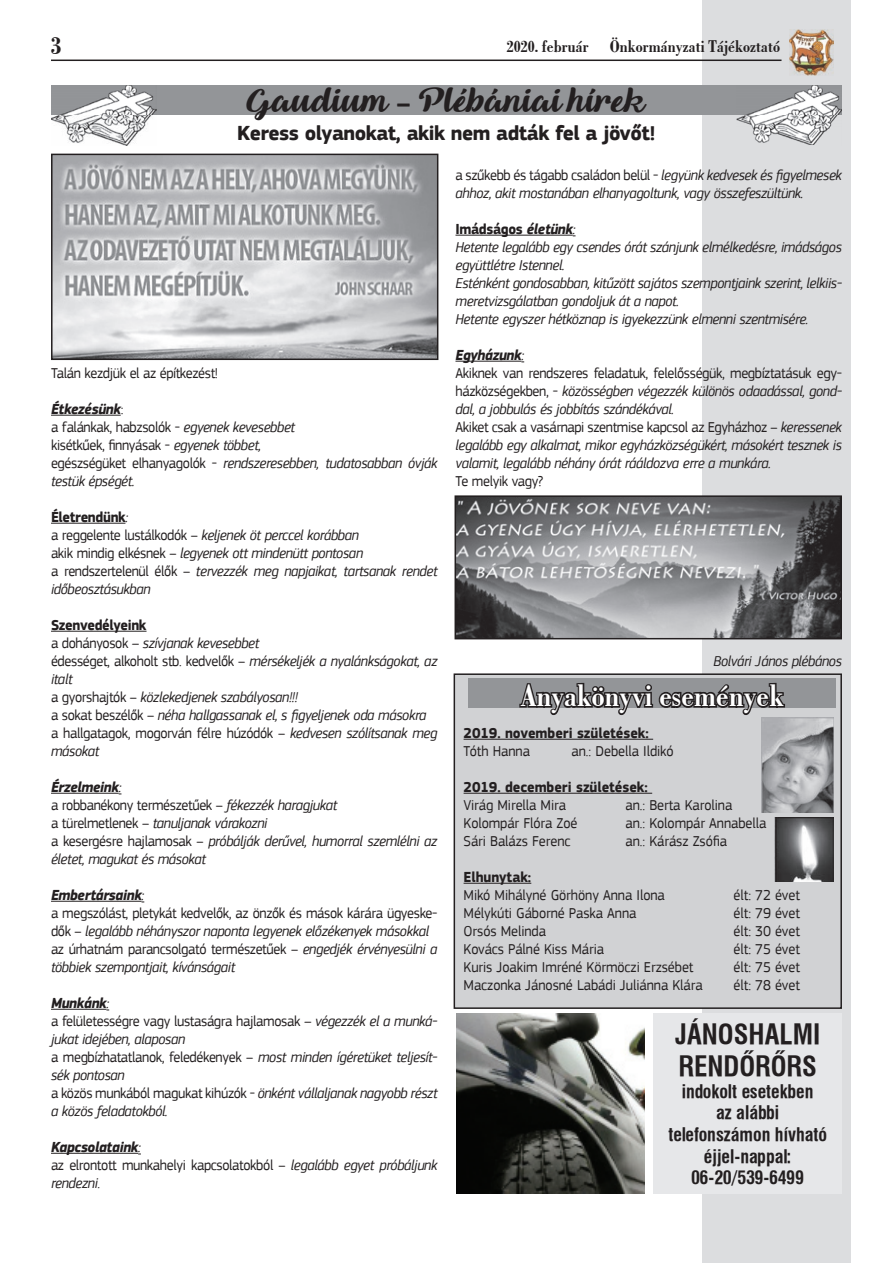
<style>
.page{position:relative;width:893px;height:1263px;background:#fff}
.page>*{position:absolute;margin:0;border:0;box-sizing:border-box;transform-origin:0 0}
.t1{font:33px "Queenof Heaven";color:#231f20}
.t2{font:700 condensed 33px "H Bodoni";color:#fff}
.t3{font:700 27px/32.4px "Swiss 721 Cn PFL";color:#231f20}
.t4{font:700 condensed 27px "H Bodoni";color:#231f20}
.t5{font:700 21px "PF Square Sans Pro";letter-spacing:-.025em;color:#231f20}
.t6{font:700 18px/21.6px "Swiss 721 Cn PFL";color:#231f20;text-align:center}
.t7{font:700 condensed 18px "H Bodoni";color:#231f20}
.t8{font:italic 15px/18px "PF Square Sans Pro";letter-spacing:-.025em;color:#231f20;scale:.95 1}
.t9{font:15px "PF Square Sans Pro";letter-spacing:-.005em;color:#231f20;scale:.95 1}
.t10{font:15px/18px "PF Square Sans Pro";letter-spacing:-.025em;color:#231f20;scale:.95 1}
.t11{font:700 15px "PF Square Sans Pro";letter-spacing:-.005em;color:#231f20;scale:.95 1}
.s1{font-family:"PF Square Sans Pro";font-weight:700;font-size:27px}
.s2{font-weight:700}
.s3{font-style:normal}
.s4{font-weight:700;font-style:normal}
.s5{font-weight:700;font-style:italic}
.s6{font-style:italic}
</style>
<div class="page">
<div style="left:702px;top:0;width:148px;height:1263px;background:#dcdddf"></div>
<hr style="left:51px;top:60px;width:730px;height:1px;background:#231f20">
<img style="left:789px;top:29px;width:45px;height:46px">
<hr style="left:51px;top:415px;width:70px;height:1px;background:#231f20">
<hr style="left:51px;top:523px;width:74px;height:1px;background:#231f20">
<hr style="left:51px;top:631px;width:96px;height:1px;background:#231f20">
<hr style="left:51px;top:793px;width:68px;height:1px;background:#231f20">
<hr style="left:51px;top:901px;width:91px;height:1px;background:#231f20">
<hr style="left:51px;top:1009px;width:55px;height:1px;background:#231f20">
<hr style="left:51px;top:1153px;width:87px;height:1px;background:#231f20">
<hr style="left:455px;top:235px;width:118px;height:1px;background:#231f20">
<hr style="left:455px;top:361px;width:66px;height:1px;background:#231f20">
<div style="left:51px;top:85px;width:791px;height:30px;background:#939598"></div>
<img style="left:54px;top:157px;width:381px;height:200px">
<div style="left:51px;top:154px;width:387px;height:206px;border:2px solid #231f20"></div>
<img style="left:458px;top:498px;width:381px;height:138px">
<div style="left:455px;top:495px;width:387px;height:144px;border:2px solid #231f20"></div>
<div style="left:454px;top:674px;width:387px;height:334px;background:#d1d2d4"></div>
<hr style="left:464px;top:739px;width:189px;height:1px;background:#231f20">
<hr style="left:464px;top:793px;width:188px;height:1px;background:#231f20">
<hr style="left:464px;top:883px;width:67px;height:1px;background:#231f20">
<div style="left:454px;top:673px;width:388px;height:336px;border:2px solid #231f20"></div>
<div style="left:468px;top:678px;width:368px;height:30px;background:#939598"></div>
<svg style="left:519px;top:682px;width:266px;height:33px"></svg>
<img style="left:761px;top:717px;width:72px;height:96px">
<img style="left:775px;top:817px;width:59px;height:64px">
<img style="left:456px;top:1014px;width:189px;height:180px">
<div style="left:653px;top:1014px;width:189px;height:180px;background:#e6e7e9"></div>
<img style="left:51px;top:85px;width:106px;height:60px">
<img style="left:736px;top:115px;width:102px;height:30px">
<img style="left:746px;top:85px;width:96px;height:30px">
<h2 class="t4" style="left:51px;top:31px;width:12px">3</h2>
<p class="t7" style="left:507px;top:37px;width:275px">2020. február Önkormányzati Tájékoztató</p>
<h1 class="t1" style="left:248px;top:80px;width:399px">Gaudium <span class="s1">–</span> Plébániai hírek</h1>
<h3 class="t5" style="left:237px;top:121px;width:420px">Keress olyanokat, akik nem adták fel a jövőt!</h3>
<p class="t10" style="left:51px;top:364px;width:177px">Talán kezdjük el az építkezést!</p>
<p class="t8" style="left:51px;top:400px;width:408px"><span class="s2">Étkezésünk</span><span class="s3">:<br>a falánkak, habzsolók -</span> egyenek kevesebbet<br><span class="s3">kisétkűek, finnyásak -</span> egyenek többet,<br><span class="s3">egészségüket elhanyagolók -</span> rendszeresebben, tudatosabban óvják testük épségét.</p>
<p class="t8" style="left:51px;top:508px;width:408px"><span class="s4">Életrendünk</span>:<br><span class="s3">a reggelente lustálkodók –</span> keljenek öt perccel korábban<br><span class="s3">akik mindig elkésnek –</span> legyenek ott mindenütt pontosan<br><span class="s3">a rendszertelenül élők –</span> tervezzék meg napjaikat, tartsanak rendet időbeosztásukban</p>
<p class="t8" style="left:51px;top:616px;width:408px"><span class="s4">Szenvedélyeink<br></span><span class="s3">a dohányosok</span> – szívjanak kevesebbet<br><span class="s3">édességet, alkoholt stb. kedvelők –</span> mérsékeljék a nyalánkságokat, az italt<br><span class="s3">a gyorshajtók –</span> közlekedjenek szabályosan!!!<br><span class="s3">a sokat beszélők –</span> néha hallgassanak el, s figyeljenek oda másokra <span class="s3">a hallgatagok, mogorván félre húzódók –</span> kedvesen szólítsanak meg másokat</p>
<p class="t8" style="left:51px;top:778px;width:408px"><span class="s2">Érzelmeink</span>:<br><span class="s3">a robbanékony természetűek –</span> fékezzék haragjukat<br><span class="s3">a türelmetlenek –</span> tanuljanak várakozni<br><span class="s3">a kesergésre hajlamosak –</span> próbálják derűvel, humorral szemlélni az életet, magukat és másokat</p>
<p class="t8" style="left:51px;top:886px;width:408px"><span class="s2">Embertársaink</span>:<br><span class="s3">a megszólást, pletykát kedvelők, az önzők és mások kárára ügyeske&shy;dők –</span> legalább néhányszor naponta legyenek előzékenyek másokkal <span class="s3">az úrhatnám parancsolgató természetűek –</span> engedjék érvényesülni a többiek szempontjait, kívánságait</p>
<p class="t8" style="left:51px;top:994px;width:408px"><span class="s2">Munkánk</span>:<br><span class="s3">a felületességre vagy lustaságra hajlamosak</span> – végezzék el a munká&shy;jukat idejében, alaposan<br><span class="s3">a megbízhatatlanok, feledékenyek –</span> most minden ígéretüket teljesít&shy;sék pontosan<br><span class="s3">a közös munkából magukat kihúzók -</span> önként vállaljanak nagyobb részt a közös feladatokból.</p>
<p class="t10" style="left:51px;top:1138px;width:408px"><span class="s5">Kapcsolataink</span><span class="s6">:<br></span>az elrontott munkahelyi kapcsolatokból – <span class="s6">legalább egyet próbáljunk rendezni</span>.</p>
<p class="t8" style="left:455px;top:166px;width:408px"><span class="s3">a szűkebb és tágabb családon belül -</span> legyünk kedvesek és figyelmesek ahhoz, akit mostanában elhanyagoltunk, vagy összefeszültünk.</p>
<p class="t8" style="left:455px;top:220px;width:408px"><span class="s4">Imádságos</span> <span class="s2">életünk</span>:<br>Hetente legalább egy csendes órát szánjunk elmélkedésre, imádságos együttlétre Istennel.<br>Esténként gondosabban, kitűzött sajátos szempontjaink szerint, lelkiis&shy;meretvizsgálatban gondoljuk át a napot.<br>Hetente egyszer hétköznap is igyekezzünk elmenni szentmisére.</p>
<p class="t8" style="left:455px;top:346px;width:408px"><span class="s2">Egyházunk</span>:<br><span class="s3">Akiknek van rendszeres feladatuk, felelősségük, megbíztatásuk egy&shy;házközségekben, -</span> közösségben végezzék különös odaadással, gond&shy;dal, a jobbulás és jobbítás szándékával.<br><span class="s3">Akiket csak a vasárnapi szentmise kapcsol az Egyházhoz –</span> keressenek legalább egy alkalmat, mikor egyházközségükért, másokért tesznek is valamit, legalább néhány órát rááldozva erre a munkára.</p>
<p class="t10" style="left:455px;top:472px;width:94px">Te melyik vagy?</p>
<p class="t8" style="left:714px;top:652px;width:137px">Bolvári János plébános</p>
<h1 class="t2" style="left:520px;top:677px;width:265px">Anyakönyvi események</h1>
<p class="t11" style="left:464px;top:724px;width:196px">2019. novemberi születések:</p>
<p class="t9" style="left:464px;top:742px;width:71px">Tóth Hanna</p>
<p class="t9" style="left:572px;top:742px;width:109px">an.: Debella Ildikó</p>
<p class="t11" style="left:464px;top:778px;width:195px">2019. decemberi születések:</p>
<p class="t9" style="left:464px;top:796px;width:109px">Virág Mirella Mira</p>
<p class="t9" style="left:626px;top:796px;width:114px">an.: Berta Karolina</p>
<p class="t9" style="left:464px;top:814px;width:121px">Kolompár Flóra Zoé</p>
<p class="t9" style="left:626px;top:814px;width:150px">an.: Kolompár Annabella</p>
<p class="t9" style="left:464px;top:832px;width:114px">Sári Balázs Ferenc</p>
<p class="t9" style="left:626px;top:832px;width:109px">an.: Kárász Zsófia</p>
<p class="t11" style="left:464px;top:868px;width:73px">Elhunytak:</p>
<p class="t9" style="left:464px;top:886px;width:213px">Mikó Mihályné Görhöny Anna Ilona</p>
<p class="t9" style="left:734px;top:886px;width:71px">élt: 72 évet</p>
<p class="t9" style="left:464px;top:904px;width:184px">Mélykúti Gáborné Paska Anna</p>
<p class="t9" style="left:734px;top:904px;width:71px">élt: 79 évet</p>
<p class="t9" style="left:464px;top:922px;width:88px">Orsós Melinda</p>
<p class="t9" style="left:734px;top:922px;width:71px">élt: 30 évet</p>
<p class="t9" style="left:464px;top:940px;width:149px">Kovács Pálné Kiss Mária</p>
<p class="t9" style="left:734px;top:940px;width:71px">élt: 75 évet</p>
<p class="t9" style="left:464px;top:958px;width:243px">Kuris Joakim Imréné Körmöczi Erzsébet</p>
<p class="t9" style="left:734px;top:958px;width:71px">élt: 75 évet</p>
<p class="t9" style="left:464px;top:976px;width:253px">Maczonka Jánosné Labádi Juliánna Klára</p>
<p class="t9" style="left:734px;top:976px;width:71px">élt: 78 évet</p>
<h2 class="t3" style="left:675px;top:1018px;width:147px">JÁNOSHALMI<br>RENDÔRŐRS</h2>
<p class="t6" style="left:668px;top:1080px;width:160px">indokolt esetekben<br>az alábbi telefonszámon hívható éjjel-nappal:<br>06-20/539-6499</p>
</div>
